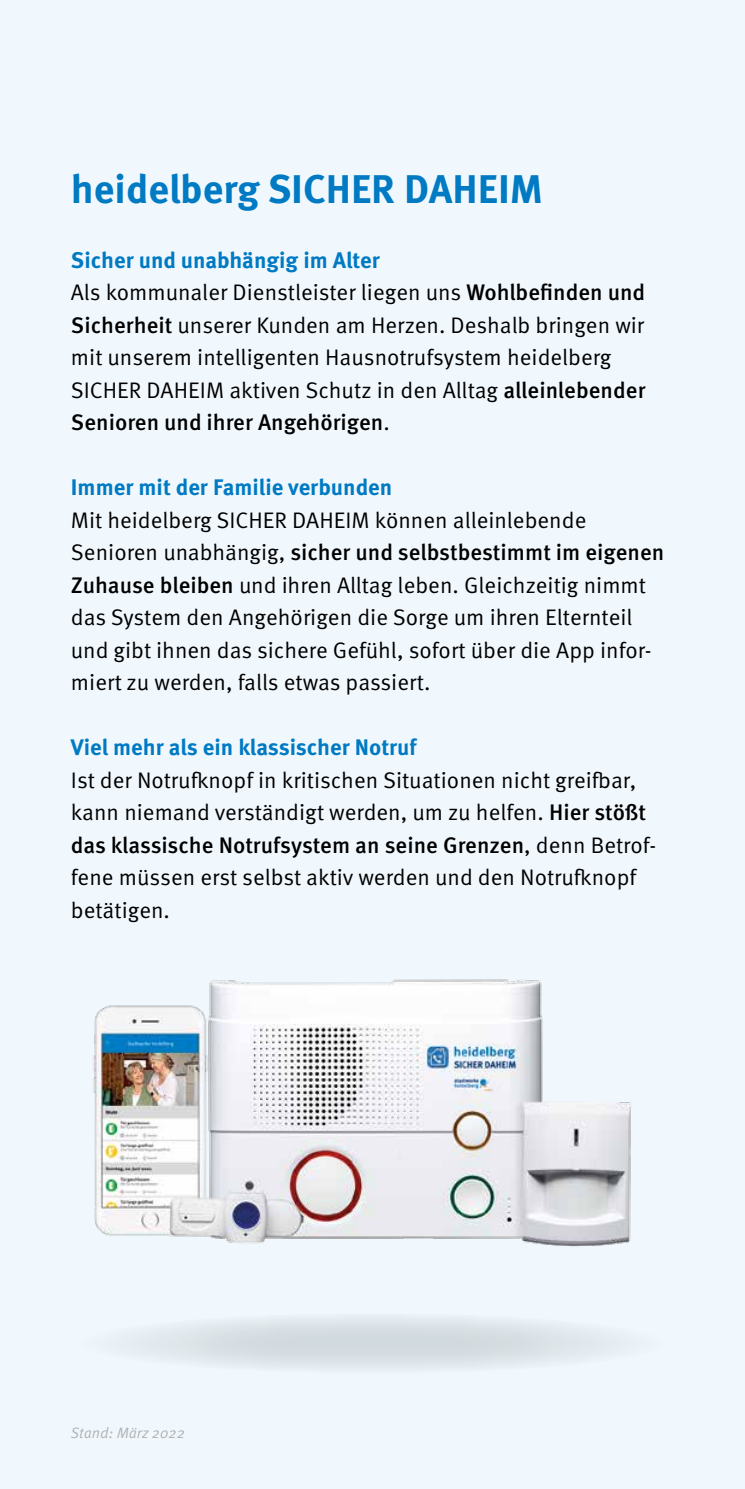
<style>
.page{position:relative;width:745px;height:1489px;background:#fff}
.page>*{position:absolute;margin:0;border:0;box-sizing:border-box;transform-origin:0 0}
.t1{font:700 40px "Meta OT";color:#007ac3}
.t2{font:22.5px/32.5px "Meta OT";color:#000}
.t3{font:700 22.5px "Meta OT";color:#007ac3}
.t4{font:italic 15px "Meta OT";letter-spacing:-.005em;color:#b1b2b3}
.s1{font-weight:700;color:#007ac3}
.s2{font-weight:500}
</style>
<div class="page">
<div style="left:0;top:0;width:744px;height:1488px;background:#f1f8fd"></div>
<svg style="left:78px;top:1312px;width:588px;height:61px;fill:#dfe7ec"></svg>
<img style="left:93px;top:979px;width:539px;height:268px">
<h1 class="t1" style="left:71px;top:163px;width:473px">heidelberg SICHER DAHEIM</h1>
<p class="t2" style="left:71px;top:244px;width:575px"><span class="s1">Sicher und unabhängig im Alter<br></span>Als kommunaler Dienstleister liegen uns <span class="s2">Wohlbefinden und Sicherheit</span> unserer Kunden am Herzen. Deshalb bringen wir mit unserem intelligenten Hausnotrufsystem heidelberg SICHER DAHEIM aktiven Schutz in den Alltag <span class="s2">alleinlebender Senioren und ihrer Angehörigen</span>.</p>
<p class="t3" style="left:71px;top:473px;width:323px">Immer mit der Familie verbunden</p>
<p class="t2" style="left:71px;top:504px;width:594px">Mit heidelberg SICHER DAHEIM können alleinlebende Senioren unabhängig, <span class="s2">sicher und selbstbestimmt im eigenen Zuhause bleiben</span> und ihren Alltag leben. Gleichzeitig nimmt das System den Angehörigen die Sorge um ihren Elternteil und gibt ihnen das sichere Gefühl, sofort über die App infor&shy;miert zu werden, falls etwas passiert.</p>
<p class="t3" style="left:71px;top:733px;width:347px">Viel mehr als ein klassischer Notruf</p>
<p class="t2" style="left:71px;top:764px;width:586px">Ist der Notrufknopf in kritischen Situationen nicht greifbar, kann niemand verständigt werden, um zu helfen. <span class="s2">Hier stößt das klassische Notrufsystem an seine Grenzen</span>, denn Betrof&shy;fene müssen erst selbst aktiv werden und den Notrufknopf betätigen.</p>
<p class="t4" style="left:71px;top:1423px;width:115px">Stand: März 2022</p>
</div>
